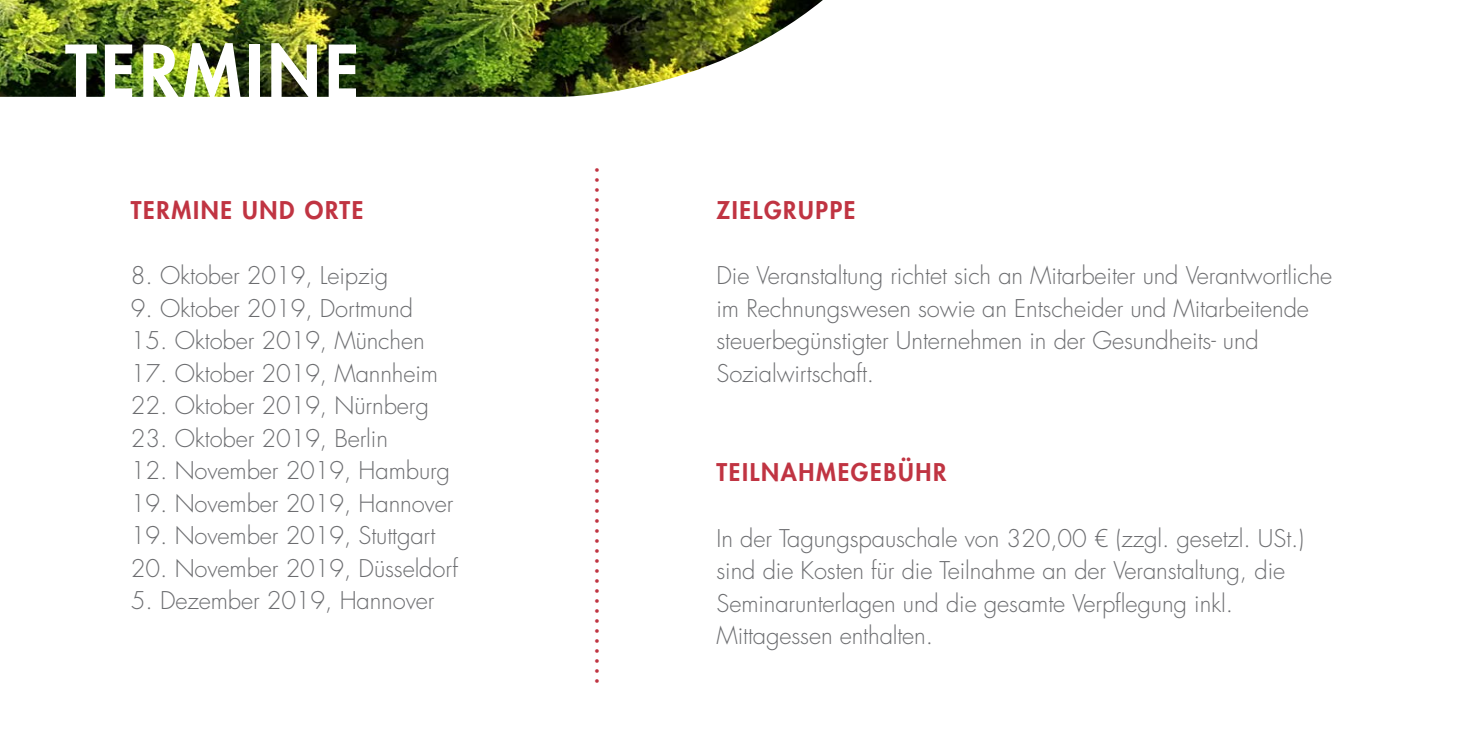
<style>
.page{position:relative;width:1482px;height:745px;background:#fff}
.page>*{position:absolute;margin:0;border:0;box-sizing:border-box;transform-origin:0 0}
.t1{font:800 70px "Futura Std";letter-spacing:.06em;color:#fff}
.t2{font:32.5px "Futura Std";color:#c03442}
.t3{font:300 23.75px/32.5px "Futura Std";letter-spacing:-.005em;color:#6c6d70}
.t4{font:800 23.75px "Futura Std";letter-spacing:.07em;color:#c03442}
</style>
<div class="page">
<img style="left:0;top:0;width:822px;height:97px">
<h1 class="t1" style="left:65px;top:27px;width:295px">TERMINE</h1>
<p class="t4" style="left:131px;top:195px;width:234px">TERMINE UND ORTE</p>
<p class="t3" style="left:131px;top:260px;width:259px">8. Oktober 2019, Leipzig</p>
<p class="t3" style="left:131px;top:292px;width:283px">9. Oktober 2019, Dortmund</p>
<p class="t3" style="left:131px;top:325px;width:295px">15. Oktober 2019, München</p>
<p class="t3" style="left:131px;top:357px;width:308px">17. Oktober 2019, Mannheim</p>
<p class="t3" style="left:131px;top:390px;width:299px">22. Oktober 2019, Nürnberg</p>
<p class="t3" style="left:131px;top:422px;width:258px">23. Oktober 2019, Berlin</p>
<p class="t3" style="left:131px;top:455px;width:320px">12. November 2019, Hamburg</p>
<p class="t3" style="left:131px;top:487px;width:324px">19. November 2019, Hannover</p>
<p class="t3" style="left:131px;top:520px;width:306px">19. November 2019, Stuttgart</p>
<p class="t3" style="left:131px;top:552px;width:328px">20. November 2019, Düsseldorf</p>
<p class="t3" style="left:131px;top:584px;width:305px">5. Dezember 2019, Hannover</p>
<h2 class="t2" style="left:565px;top:685px;width:522px;rotate:-90deg">....................................................</h2>
<p class="t4" style="left:716px;top:195px;width:140px">ZIELGRUPPE</p>
<p class="t3" style="left:716px;top:260px;width:617px">Die Veranstaltung richtet sich an Mitarbeiter und Verantwortliche im Rechnungswesen sowie an Entscheider und Mitarbeitende steuerbegünstigter Unternehmen in der Gesundheits- und Sozialwirtschaft.</p>
<p class="t4" style="left:716px;top:457px;width:231px">TEILNAHMEGEBÜHR</p>
<p class="t3" style="left:716px;top:522px;width:589px">In der Tagungspauschale von 320,00 € (zzgl. gesetzl. USt.) sind die Kosten für die Teilnahme an der Veranstaltung, die Seminarunterlagen und die gesamte Verpflegung inkl.<br>Mittagessen enthalten.</p>
</div>
